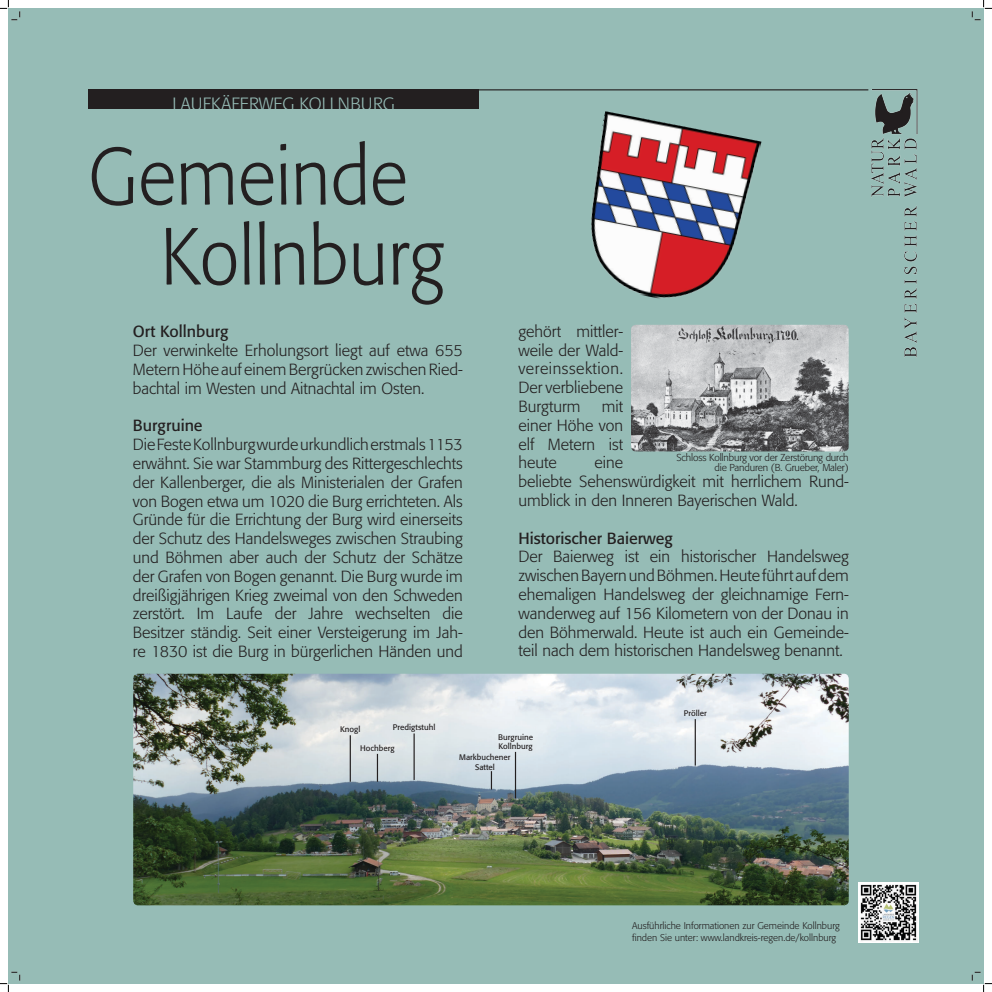
<style>
.page{position:relative;width:992px;height:992px;background:#fff}
.page>*{position:absolute;margin:0;border:0;box-sizing:border-box;transform-origin:0 0}
.t1{font:300 80px/80px "Formata";letter-spacing:.005em;color:#231f20;scale:.9 1}
.t2{font:300 17.6px "Formata";color:#96bcb6}
.t3{font:300 16px/18.8px "Formata";color:#231f20;text-align:justify}
.t4{font:16px "Formata";color:#231f20}
.t5{font:300 10px/10px "Formata";letter-spacing:-.015em;color:#231f20;text-align:right}
.t6{font:300 9.6px/11.5px "Formata";color:#231f20}
.t7{font:8px/9.6px "Formata";color:#231f20}
</style>
<div class="page">
<div style="left:8px;top:8px;width:976px;height:976px;background:#96bcb6"></div>
<img style="left:872px;top:89px;width:46px;height:268px">
<hr style="left:188px;top:89px;width:680px;height:1px;background:#231f20">
<div style="left:88px;top:89px;width:391px;height:20px;background:#231f20"></div>
<img style="left:133px;top:674px;width:716px;height:231px">
<hr style="left:695px;top:719px;width:1px;height:47px;background:#231f20">
<hr style="left:413px;top:733px;width:2px;height:47px;background:#231f20">
<hr style="left:515px;top:752px;width:1px;height:46px;background:#231f20">
<img style="left:631px;top:325px;width:218px;height:126px">
<hr style="left:350px;top:735px;width:1px;height:47px;background:#231f20">
<svg style="left:377px;top:754px;width:1px;height:28px"></svg>
<svg style="left:491px;top:771px;width:1px;height:18px"></svg>
<img style="left:591px;top:111px;width:170px;height:188px">
<img style="left:858px;top:882px;width:60px;height:60px">
<svg style="left:0;top:0;width:21px;height:21px"></svg>
<svg style="left:0;top:972px;width:21px;height:20px"></svg>
<svg style="left:972px;top:0;width:20px;height:21px"></svg>
<svg style="left:972px;top:972px;width:20px;height:20px"></svg>
<p class="t2" style="left:172px;top:93px;width:224px">LAUFKÄFERWEG KOLLNBURG</p>
<h1 class="t1" style="left:161px;top:140px;width:316px;text-indent:-72px">Gemeinde<br>Kollnburg</h1>
<p class="t4" style="left:133px;top:325px;width:97px">Ort Kollnburg</p>
<p class="t3" style="left:133px;top:342px;width:332px">Der verwinkelte Erholungsort liegt auf etwa 655<br>Metern Höhe auf einem Bergrücken zwischen Ried&shy;bachtal im Westen und Aitnachtal im Osten.</p>
<p class="t4" style="left:133px;top:419px;width:71px">Burgruine</p>
<p class="t3" style="left:133px;top:436px;width:332px">Die Feste Kollnburg wurde urkundlich erstmals 1153 erwähnt. Sie war Stammburg des Rittergeschlechts der Kallenberger, die als Ministerialen der Grafen von Bogen etwa um 1020 die Burg errichteten. Als Gründe für die Errichtung der Burg wird einerseits der Schutz des Handelsweges zwischen Straubing und Böhmen aber auch der Schutz der Schätze der Grafen von Bogen genannt. Die Burg wurde im dreißigjährigen Krieg zweimal von den Schweden zerstört. Im Laufe der Jahre wechselten die Besitzer ständig. Seit einer Versteigerung im Jah&shy;re 1830 ist die Burg in bürgerlichen Händen und</p>
<p class="t3" style="left:518px;top:322px;width:106px">gehört mittler&shy;weile der Wald&shy;vereinssektion.<br>Der verbliebene Burgturm</p>
<p class="t3" style="left:518px;top:398px;width:106px;text-indent:83px">mit einer Höhe von elf Metern ist heute</p>
<p class="t5" style="left:677px;top:453px;width:174px">Schloss Kollnburg vor der Zerstörung durch die Panduren (B. Grueber, Maler)</p>
<p class="t3" style="left:518px;top:454px;width:332px;text-align:left;text-indent:76px">eine<br>beliebte Sehenswürdigkeit mit herrlichem Rund&shy;umblick in den Inneren Bayerischen Wald.</p>
<p class="t4" style="left:518px;top:531px;width:156px">Historischer Baierweg</p>
<p class="t3" style="left:518px;top:548px;width:332px">Der Baierweg ist ein historischer Handelsweg zwischen Bayern und Böhmen. Heute führt auf dem ehemaligen Handelsweg der gleichnamige Fern&shy;wanderweg auf 156 Kilometern von der Donau in den Böhmerwald. Heute ist auch ein Gemeinde&shy;teil nach dem historischen Handelsweg benannt.</p>
<p class="t7" style="left:684px;top:709px;width:24px">Pröller</p>
<p class="t7" style="left:340px;top:725px;width:22px">Knogl</p>
<p class="t7" style="left:393px;top:723px;width:44px">Predigtstuhl</p>
<p class="t7" style="left:360px;top:744px;width:36px">Hochberg</p>
<p class="t7" style="left:498px;top:733px;width:36px">Burgruine<br>Kollnburg</p>
<p class="t7" style="left:459px;top:753px;width:53px;text-align:center">Markbuchener<br>Sattel</p>
<p class="t6" style="left:632px;top:920px;width:209px">Ausführliche Informationen zur Gemeinde Kollnburg finden Sie unter: www.landkreis-regen.de/kollnburg</p>
</div>
